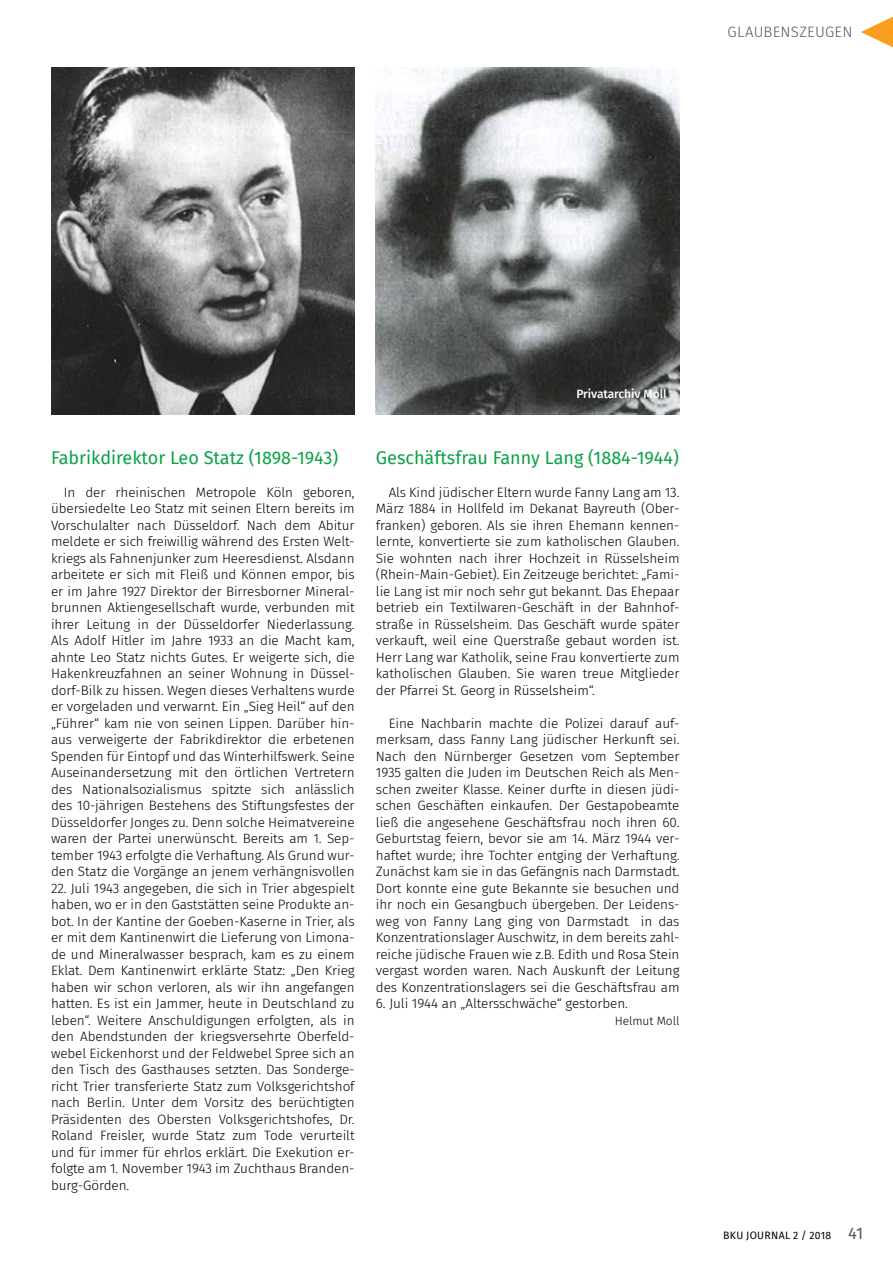
<style>
.page{position:relative;width:893px;height:1263px;background:#fff}
.page>*{position:absolute;margin:0;border:0;box-sizing:border-box;transform-origin:0 0}
.t1{font:18px "Fira Sans";color:#0aa245}
.t2{font:300 15px "Fira Sans";letter-spacing:.01em;color:#4f5a60}
.t3{font:300 13.5px/16.5px "Fira Sans";letter-spacing:-.005em;color:#000;text-align:justify}
.t4{font:500 12px "Fira Sans";letter-spacing:-.005em;color:#fff}
.t5{font:300 12px "Fira Sans";letter-spacing:-.005em;color:#000}
.t6{font:10.5px "Fira Sans";letter-spacing:.03em;color:#000}
.s1{font-size:16.5px;color:#58595b}
</style>
<div class="page">
<svg style="left:861px;top:17px;width:32px;height:30px"></svg>
<img style="left:376px;top:68px;width:303px;height:346px">
<img style="left:51px;top:68px;width:304px;height:346px">
<p class="t2" style="left:727px;top:21px;width:127px">GLAUBENSZEUGEN</p>
<h1 class="t1" style="left:51px;top:444px;width:289px">Fabrikdirektor Leo Statz (1898-1943)</h1>
<p class="t3" style="left:51px;top:484px;width:305px;text-indent:13px">In der rheinischen Metropole Köln geboren, übersiedelte Leo Statz mit seinen Eltern bereits im Vorschulalter nach Düsseldorf. Nach dem Abitur meldete er sich freiwillig während des Ersten Welt&shy;kriegs als Fahnenjunker zum Heeresdienst. Alsdann arbeitete er sich mit Fleiß und Können empor, bis er im Jahre 1927 Direktor der Birresborner Mineral&shy;brunnen Aktiengesellschaft wurde, verbunden mit ihrer Leitung in der Düsseldorfer Niederlassung.<br>Als Adolf Hitler im Jahre 1933 an die Macht kam, ahnte Leo Statz nichts Gutes. Er weigerte sich, die Hakenkreuzfahnen an seiner Wohnung in Düssel&shy;dorf-Bilk zu hissen. Wegen dieses Verhaltens wurde er vorgeladen und verwarnt. Ein „Sieg Heil“ auf den „Führer“ kam nie von seinen Lippen. Darüber hin&shy;aus verweigerte der Fabrikdirektor die erbetenen Spenden für Eintopf und das Winterhilfswerk. Seine Auseinandersetzung mit den örtlichen Vertretern des Nationalsozialismus spitzte sich anlässlich des 10-jährigen Bestehens des Stiftungsfestes der Düsseldorfer Jonges zu. Denn solche Heimatvereine waren der Partei unerwünscht. Bereits am 1. Sep&shy;tember 1943 erfolgte die Verhaftung. Als Grund wur&shy;den Statz die Vorgänge an jenem verhängnisvollen</p>
<p class="t3" style="left:51px;top:879px;width:305px">22. Juli 1943 angegeben, die sich in Trier abgespielt haben, wo er in den Gaststätten seine Produkte an&shy;bot. In der Kantine der Goeben-Kaserne in Trier, als er mit dem Kantinenwirt die Lieferung von Limona&shy;de und Mineralwasser besprach, kam es zu einem Eklat. Dem Kantinenwirt erklärte Statz: „Den Krieg haben wir schon verloren, als wir ihn angefangen hatten. Es ist ein Jammer, heute in Deutschland zu leben“. Weitere Anschuldigungen erfolgten, als in den Abendstunden der kriegsversehrte Oberfeld&shy;webel Eickenhorst und der Feldwebel Spree sich an den Tisch des Gasthauses setzten. Das Sonderge&shy;richt Trier transferierte Statz zum Volksgerichtshof nach Berlin. Unter dem Vorsitz des berüchtigten Präsidenten des Obersten Volksgerichtshofes, Dr.<br>Roland Freisler, wurde Statz zum Tode verurteilt und für immer für ehrlos erklärt. Die Exekution er&shy;folgte am 1. November 1943 im Zuchthaus Branden&shy;burg-Görden.</p>
<p class="t4" style="left:576px;top:384px;width:92px">Privatarchiv Moll</p>
<h1 class="t1" style="left:376px;top:444px;width:304px">Geschäftsfrau Fanny Lang (1884-1944)</h1>
<p class="t3" style="left:376px;top:484px;width:305px;text-indent:13px">Als Kind jüdischer Eltern wurde Fanny Lang am 13.<br>März 1884 in Hollfeld im Dekanat Bayreuth (Ober&shy;franken) geboren. Als sie ihren Ehemann kennen&shy;lernte, konvertierte sie zum katholischen Glauben.<br>Sie wohnten nach ihrer Hochzeit in Rüsselsheim (Rhein-Main-Gebiet). Ein Zeitzeuge berichtet: „Fami&shy;lie Lang ist mir noch sehr gut bekannt. Das Ehepaar betrieb ein Textilwaren-Geschäft in der Bahnhof&shy;straße in Rüsselsheim. Das Geschäft wurde später verkauft, weil eine Querstraße gebaut worden ist.<br>Herr Lang war Katholik, seine Frau konvertierte zum katholischen Glauben. Sie waren treue Mitglieder der Pfarrei St. Georg in Rüsselsheim“.</p>
<p class="t3" style="left:376px;top:714px;width:305px;text-indent:13px">Eine Nachbarin machte die Polizei darauf auf&shy;merksam, dass Fanny Lang jüdischer Herkunft sei.<br>Nach den Nürnberger Gesetzen vom September 1935 galten die Juden im Deutschen Reich als Men&shy;schen zweiter Klasse. Keiner durfte in diesen jüdi&shy;schen Geschäften einkaufen. Der Gestapobeamte ließ die angesehene Geschäftsfrau noch ihren 60.<br>Geburtstag feiern, bevor sie am 14. März 1944 ver&shy;haftet wurde; ihre Tochter entging der Verhaftung.<br>Zunächst kam sie in das Gefängnis nach Darmstadt.<br>Dort konnte eine gute Bekannte sie besuchen und ihr noch ein Gesangbuch übergeben. Der Leidens&shy;weg von Fanny Lang ging von Darmstadt in das Konzentrationslager Auschwitz, in dem bereits zahl&shy;reiche jüdische Frauen wie z.B. Edith und Rosa Stein vergast worden waren. Nach Auskunft der Leitung des Konzentrationslagers sei die Geschäftsfrau am</p>
<p class="t3" style="left:376px;top:995px;width:254px">6. Juli 1944 an „Altersschwäche“ gestorben.</p>
<p class="t5" style="left:615px;top:1012px;width:66px">Helmut Moll</p>
<p class="t6" style="left:723px;top:1227px;width:142px">BKU JOURNAL 2 / 2018 <span class="s1">41</span></p>
</div>
